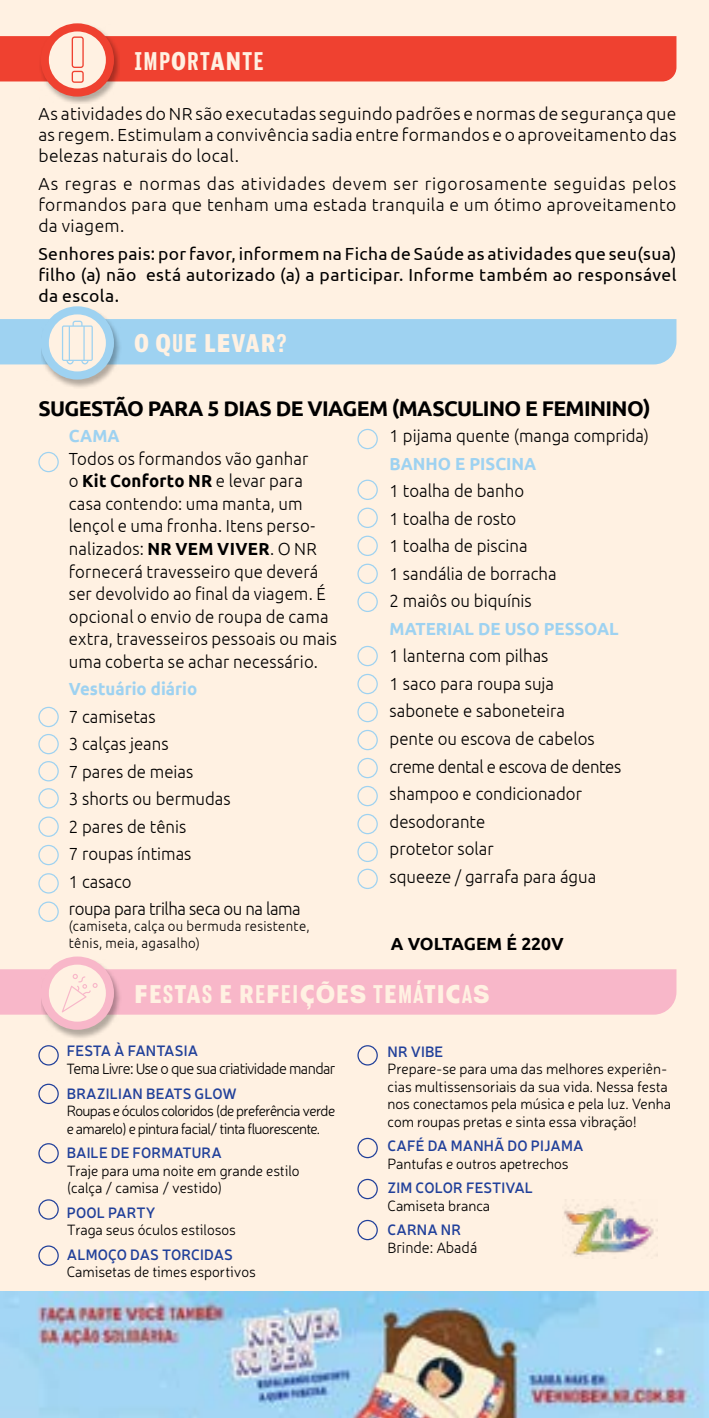
<style>
.page{position:relative;width:709px;height:1418px;background:#fff}
.page>*{position:absolute;margin:0;border:0;box-sizing:border-box;transform-origin:0 0}
.t1{font:27.5px "Local Gothic";letter-spacing:.025em;color:#fff1e2}
.t2{font:700 21.25px "Ubuntu";letter-spacing:-.03em;color:#000}
.t3{font:300 17.5px/27.5px "Ubuntu";color:#000;scale:.96 1}
.t4{font:300 17.5px/21px "Ubuntu";color:#000;text-align:justify}
.t5{font:17.5px/21px "Ubuntu";letter-spacing:.02em;color:#000;text-align:justify}
.t6{font:700 17.5px "Ubuntu";color:#9ed2f1;scale:.96 1}
.t7{font:700 17.5px "Ubuntu";color:#000}
.t8{font:300 15px/17.5px "Neris";color:#000;scale:.96 1}
.t9{font:600 15px "Neris";letter-spacing:.01em;color:#21409a;scale:.96 1}
.t10{font:300 15px/17.5px "Neris";letter-spacing:-.04em;color:#000;scale:.96 1}
.t11{font:300 15px "Ubuntu";letter-spacing:-.04em;color:#000;scale:.96 1}
.t12{font:300 15px "Ubuntu";color:#000;scale:.96 1}
.t13{font:300 13.75px/16.2px "Ubuntu";letter-spacing:.025em;color:#000;scale:.96 1}
.s1{font-weight:700}
</style>
<div class="page">
<div style="left:0;top:0;width:709px;height:1291px;background:#fff1e2"></div>
<img style="left:0;top:1291px;width:709px;height:126px">
<div style="left:39px;top:24px;width:80px;height:80px;background:#000;opacity:.3"></div>
<div style="left:41px;top:23px;width:73px;height:74px;background:#ef4130;border-radius:50%"></div>
<div style="left:41px;top:309px;width:80px;height:80px;background:#000;opacity:.3"></div>
<div style="left:41px;top:306px;width:73px;height:73px;background:#9ed2f1;border-radius:50%"></div>
<div style="left:41px;top:959px;width:80px;height:80px;background:#000;opacity:.3"></div>
<div style="left:41px;top:956px;width:73px;height:73px;background:#f8b7c9;border-radius:50%"></div>
<div style="left:49px;top:31px;width:57px;height:57px;background:#fff1e2;border-radius:50%"></div>
<div style="left:49px;top:314px;width:57px;height:57px;background:#fff1e2;border-radius:50%"></div>
<div style="left:49px;top:964px;width:57px;height:57px;background:#fff1e2;border-radius:50%"></div>
<svg style="left:0;top:36px;width:676px;height:47px;background:#f05241"></svg>
<svg style="left:0;top:319px;width:676px;height:45px;background:#a4d3ef"></svg>
<svg style="left:0;top:969px;width:676px;height:45px;background:#f8bbca"></svg>
<div style="left:38px;top:1045px;width:21px;height:20px;border:1px solid #21409a;border-radius:50%"></div>
<div style="left:357px;top:1137px;width:21px;height:21px;border:1px solid #21409a;border-radius:50%"></div>
<div style="left:38px;top:1083px;width:21px;height:21px;border:1px solid #21409a;border-radius:50%"></div>
<div style="left:38px;top:1143px;width:21px;height:20px;border:1px solid #21409a;border-radius:50%"></div>
<div style="left:38px;top:1199px;width:21px;height:20px;border:1px solid #21409a;border-radius:50%"></div>
<div style="left:357px;top:1178px;width:21px;height:21px;border:1px solid #21409a;border-radius:50%"></div>
<div style="left:357px;top:1219px;width:21px;height:21px;border:1px solid #21409a;border-radius:50%"></div>
<div style="left:38px;top:1245px;width:21px;height:20px;border:1px solid #21409a;border-radius:50%"></div>
<div style="left:357px;top:1045px;width:21px;height:20px;border:1px solid #21409a;border-radius:50%"></div>
<img style="left:562px;top:1199px;width:95px;height:59px">
<div style="left:38px;top:452px;width:21px;height:20px;border:1px solid #9ed2f1;border-radius:50%"></div>
<div style="left:357px;top:479px;width:21px;height:21px;border:1px solid #9ed2f1;border-radius:50%"></div>
<div style="left:357px;top:429px;width:21px;height:20px;border:1px solid #9ed2f1;border-radius:50%"></div>
<div style="left:357px;top:646px;width:21px;height:20px;border:1px solid #9ed2f1;border-radius:50%"></div>
<div style="left:38px;top:706px;width:21px;height:21px;border:1px solid #9ed2f1;border-radius:50%"></div>
<div style="left:38px;top:844px;width:21px;height:21px;border:1px solid #9ed2f1;border-radius:50%"></div>
<div style="left:357px;top:507px;width:21px;height:21px;border:1px solid #9ed2f1;border-radius:50%"></div>
<div style="left:357px;top:674px;width:21px;height:20px;border:1px solid #9ed2f1;border-radius:50%"></div>
<div style="left:357px;top:785px;width:21px;height:21px;border:1px solid #9ed2f1;border-radius:50%"></div>
<div style="left:38px;top:734px;width:21px;height:20px;border:1px solid #9ed2f1;border-radius:50%"></div>
<div style="left:38px;top:873px;width:21px;height:20px;border:1px solid #9ed2f1;border-radius:50%"></div>
<div style="left:357px;top:535px;width:21px;height:21px;border:1px solid #9ed2f1;border-radius:50%"></div>
<div style="left:357px;top:702px;width:21px;height:20px;border:1px solid #9ed2f1;border-radius:50%"></div>
<div style="left:357px;top:813px;width:21px;height:21px;border:1px solid #9ed2f1;border-radius:50%"></div>
<div style="left:38px;top:761px;width:21px;height:20px;border:1px solid #9ed2f1;border-radius:50%"></div>
<div style="left:38px;top:901px;width:21px;height:20px;border:1px solid #9ed2f1;border-radius:50%"></div>
<div style="left:357px;top:563px;width:21px;height:21px;border:1px solid #9ed2f1;border-radius:50%"></div>
<div style="left:357px;top:730px;width:21px;height:20px;border:1px solid #9ed2f1;border-radius:50%"></div>
<div style="left:357px;top:841px;width:21px;height:21px;border:1px solid #9ed2f1;border-radius:50%"></div>
<div style="left:38px;top:816px;width:21px;height:21px;border:1px solid #9ed2f1;border-radius:50%"></div>
<div style="left:357px;top:591px;width:21px;height:21px;border:1px solid #9ed2f1;border-radius:50%"></div>
<div style="left:357px;top:758px;width:21px;height:20px;border:1px solid #9ed2f1;border-radius:50%"></div>
<div style="left:357px;top:868px;width:21px;height:21px;border:1px solid #9ed2f1;border-radius:50%"></div>
<div style="left:38px;top:788px;width:21px;height:20px;border:1px solid #9ed2f1;border-radius:50%"></div>
<h1 class="t1" style="left:134px;top:45px;width:131px">IMPORTANTE</h1>
<p class="t4" style="left:38px;top:102px;width:639px">As atividades do NR são executadas seguindo padrões e normas de segurança que as regem. Estimulam a convivência sadia entre formandos e o aproveitamento das belezas naturais do local.</p>
<p class="t4" style="left:38px;top:173px;width:639px">As regras e normas das atividades devem ser rigorosamente seguidas pelos formandos para que tenham uma estada tranquila e um ótimo aproveitamento da viagem.</p>
<p class="t5" style="left:38px;top:242px;width:639px">Senhores pais: por favor, informem na Ficha de Saúde as atividades que seu(sua) filho (a) não está autorizado (a) a participar. Informe também ao responsável da escola.</p>
<h1 class="t1" style="left:134px;top:328px;width:154px">O QUE LEVAR?</h1>
<p class="t2" style="left:38px;top:395px;width:613px">SUGESTÃO PARA 5 DIAS DE VIAGEM (MASCULINO E FEMININO)</p>
<p class="t6" style="left:69px;top:425px;width:54px">CAMA</p>
<p class="t3" style="left:69px;top:447px;width:281px;line-height:22.5px">Todos os formandos vão ganhar<br>o <span class="s1">Kit Conforto NR</span> e levar para casa contendo: uma manta, um lençol e uma fronha. Itens perso&shy;nalizados: <span class="s1">NR VEM VIVER</span>. O NR fornecerá travesseiro que deverá ser devolvido ao final da viagem. É opcional o envio de roupa de cama extra, travesseiros pessoais ou mais uma coberta se achar necessário.</p>
<p class="t6" style="left:69px;top:678px;width:135px">Vestuário diário</p>
<p class="t3" style="left:69px;top:702px;width:243px">7 camisetas<br>3 calças jeans<br>7 pares de meias<br>3 shorts ou bermudas<br>2 pares de tênis<br>7 roupas íntimas<br>1 casaco<br>roupa para trilha seca ou na lama</p>
<p class="t13" style="left:69px;top:918px;width:252px">(camiseta, calça ou bermuda resistente, tênis, meia, agasalho)</p>
<p class="t3" style="left:389px;top:422px;width:272px">1 pijama quente (manga comprida)</p>
<p class="t6" style="left:389px;top:453px;width:154px">BANHO E PISCINA</p>
<p class="t3" style="left:389px;top:477px;width:175px">1 toalha de banho<br>1 toalha de rosto<br>1 toalha de piscina<br>1 sandália de borracha<br>2 maiôs ou biquínis</p>
<p class="t6" style="left:389px;top:618px;width:240px">MATERIAL DE USO PESSOAL</p>
<p class="t3" style="left:389px;top:642px;width:243px">1 lanterna com pilhas<br>1 saco para roupa suja sabonete e saboneteira<br>pente ou escova de cabelos creme dental e escova de dentes shampoo e condicionador desodorante<br>protetor solar<br>squeeze / garrafa para água</p>
<p class="t7" style="left:391px;top:933px;width:174px">A VOLTAGEM É 220V</p>
<h1 class="t1" style="left:134px;top:978px;width:357px">FESTAS E REFEIÇÕES TEMÁTICAS</h1>
<p class="t9" style="left:67px;top:1040px;width:138px">FESTA À FANTASIA</p>
<p class="t11" style="left:67px;top:1059px;width:281px">Tema Livre: Use o que sua criatividade mandar</p>
<p class="t9" style="left:67px;top:1082px;width:179px">BRAZILIAN BEATS GLOW</p>
<p class="t10" style="left:67px;top:1101px;width:281px">Roupas e óculos coloridos (de preferência verde e amarelo) e pintura facial/ tinta fluorescente.</p>
<p class="t9" style="left:67px;top:1142px;width:163px">BAILE DE FORMATURA</p>
<p class="t8" style="left:67px;top:1161px;width:244px">Traje para uma noite em grande estilo (calça / camisa / vestido)</p>
<p class="t9" style="left:67px;top:1202px;width:94px">POOL PARTY</p>
<p class="t8" style="left:67px;top:1220px;width:178px">Traga seus óculos estilosos</p>
<p class="t9" style="left:67px;top:1244px;width:175px">ALMOÇO DAS TORCIDAS</p>
<p class="t8" style="left:67px;top:1262px;width:198px">Camisetas de times esportivos</p>
<p class="t9" style="left:387px;top:1040px;width:60px">NR VIBE</p>
<p class="t8" style="left:387px;top:1059px;width:297px">Prepare-se para uma das melhores experiên&shy;cias multissensoriais da sua vida. Nessa festa nos conectamos pela música e pela luz. Venha com roupas pretas e sinta essa vibração!</p>
<p class="t9" style="left:387px;top:1135px;width:205px">CAFÉ DA MANHÃ DO PIJAMA</p>
<p class="t8" style="left:387px;top:1154px;width:190px">Pantufas e outros apetrechos</p>
<p class="t9" style="left:387px;top:1177px;width:153px">ZIM COLOR FESTIVAL</p>
<p class="t8" style="left:387px;top:1196px;width:109px">Camiseta branca</p>
<p class="t9" style="left:387px;top:1219px;width:78px">CARNA NR</p>
<p class="t12" style="left:387px;top:1238px;width:95px">Brinde: Abadá</p>
</div>
